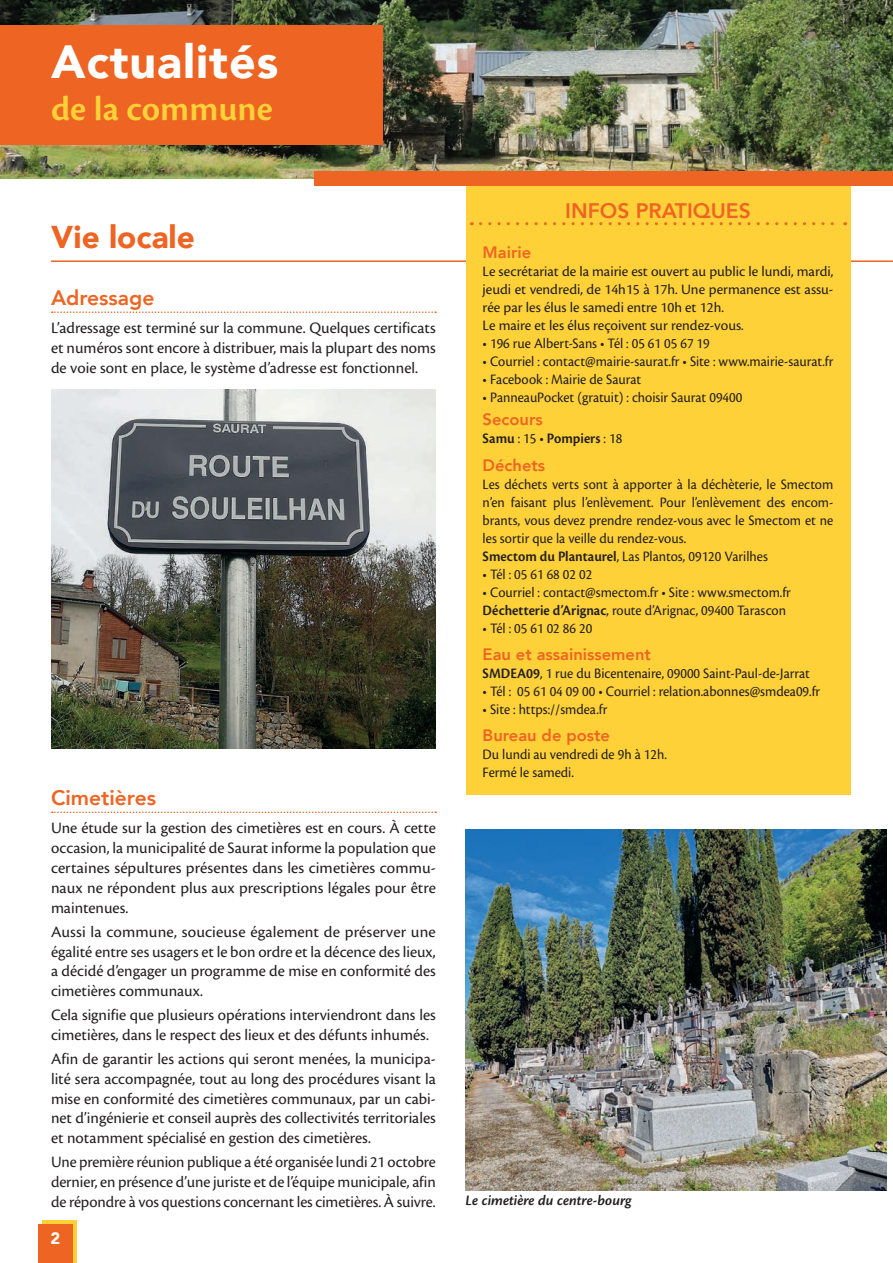
<style>
.page{position:relative;width:893px;height:1263px;background:#fff}
.page>*{position:absolute;margin:0;border:0;box-sizing:border-box;transform-origin:0 0}
.t1{font:900 46.5px "Avenir";letter-spacing:.02em;color:#fff}
.t2{font:600 36px "Cronos Pro";color:#ffd139}
.t3{font:900 31.5px "Avenir";color:#ee6422}
.t4{font:800 21px "Avenir";color:#ee6422}
.t5{font:16.5px/19.8px "Cronos Pro";color:#231f20;text-align:justify}
.t6{font:800 16.5px "Avenir";color:#ee6422}
.t7{font:900 16.5px "Avenir";color:#fff}
.t8{font:15px/18px "Cronos Pro";color:#231f20;scale:.95 1}
.t9{font:15px/18px "Cronos Pro";color:#231f20}
.t10{font:italic 600 15px "Cronos Pro";color:#231f20}
.t11{font:600 15px "Cronos Pro";color:#231f20;scale:.95 1}
.s1{font-weight:400}
.s2{font-weight:600}
</style>
<div class="page">
<div style="left:43px;top:1220px;width:34px;height:43px;background:linear-gradient(to right,#ffd139,#ffd139)"></div>
<div style="left:38px;top:1224px;width:34px;height:39px;background:#ee6422"></div>
<img style="left:0;top:0;width:893px;height:179px">
<div style="left:0;top:26px;width:383px;height:119px;background:#ee6422"></div>
<div style="left:315px;top:171px;width:578px;height:15px;background:#ee6422"></div>
<hr style="left:51px;top:260px;width:842px;height:2px;background:#ee6422">
<div style="left:466px;top:186px;width:384px;height:608px;background:#ffd139"></div>
<svg style="left:480px;top:222px;width:366px;height:3px"></svg>
<svg style="left:52px;top:311px;width:384px;height:2px"></svg>
<svg style="left:52px;top:811px;width:384px;height:2px"></svg>
<img style="left:51px;top:389px;width:385px;height:359px">
<img style="left:466px;top:829px;width:421px;height:362px">
<h1 class="t1" style="left:51px;top:22px;width:229px">Actualités</h1>
<h2 class="t2" style="left:51px;top:88px;width:223px">de la commune</h2>
<h3 class="t3" style="left:51px;top:210px;width:145px">Vie locale</h3>
<p class="t4" style="left:51px;top:281px;width:105px">Adressage</p>
<p class="t5" style="left:51px;top:318px;width:386px">L’adressage est terminé sur la commune. Quelques certificats et numéros sont encore à distribuer, mais la plupart des noms de voie sont en place, le système d’adresse est fonctionnel.</p>
<p class="t4" style="left:51px;top:781px;width:107px">Cimetières</p>
<p class="t5" style="left:51px;top:818px;width:386px">Une étude sur la gestion des cimetières est en cours. À cette occasion, la municipalité de Saurat informe la population que certaines sépultures présentes dans les cimetières commu&shy;naux ne répondent plus aux prescriptions légales pour être maintenues.</p>
<p class="t5" style="left:51px;top:922px;width:386px">Aussi la commune, soucieuse également de préserver une égalité entre ses usagers et le bon ordre et la décence des lieux, a décidé d’engager un programme de mise en conformité des cimetières communaux.</p>
<p class="t5" style="left:51px;top:1005px;width:386px">Cela signifie que plusieurs opérations interviendront dans les cimetières, dans le respect des lieux et des défunts inhumés.</p>
<p class="t5" style="left:51px;top:1049px;width:386px">Afin de garantir les actions qui seront menées, la municipa&shy;lité sera accompagnée, tout au long des procédures visant la mise en conformité des cimetières communaux, par un cabi&shy;net d’ingénierie et conseil auprès des collectivités territoriales et notamment spécialisé en gestion des cimetières.</p>
<p class="t5" style="left:51px;top:1152px;width:386px">Une première réunion publique a été organisée lundi 21 octobre dernier, en présence d’une juriste et de l’équipe municipale, afin de répondre à vos questions concernant les cimetières. À suivre.</p>
<p class="t7" style="left:50px;top:1224px;width:11px">2</p>
<p class="t4" style="left:565px;top:194px;width:187px">INFOS PRATIQUES</p>
<p class="t6" style="left:483px;top:239px;width:50px">Mairie</p>
<p class="t9" style="left:483px;top:262px;width:352px">Le secrétariat de la mairie est ouvert au public le lundi, mardi, jeudi et vendredi, de 14h15 à 17h. Une permanence est assu&shy;rée par les élus le samedi entre 10h et 12h.<br>Le maire et les élus reçoivent sur rendez-vous.</p>
<p class="t8" style="left:483px;top:334px;width:241px">• 196 rue Albert-Sans • Tél : 05 61 05 67 19</p>
<p class="t8" style="left:483px;top:352px;width:371px">• Courriel : contact@mairie-saurat.fr • Site : www.mairie-saurat.fr</p>
<p class="t8" style="left:483px;top:370px;width:168px">• Facebook : Mairie de Saurat</p>
<p class="t8" style="left:483px;top:388px;width:275px">• PanneauPocket (gratuit) : choisir Saurat 09400</p>
<p class="t6" style="left:483px;top:407px;width:62px">Secours</p>
<p class="t11" style="left:483px;top:430px;width:148px">Samu <span class="s1">: 15 •</span> Pompiers <span class="s1">: 18</span></p>
<p class="t6" style="left:483px;top:452px;width:64px">Déchets</p>
<p class="t8" style="left:483px;top:475px;width:371px">Les déchets verts sont à apporter à la déchèterie, le Smectom n’en faisant plus l’enlèvement. Pour l’enlèvement des encom&shy;brants, vous devez prendre rendez-vous avec le Smectom et ne les sortir que la veille du rendez-vous.<br><span class="s2">Smectom du Plantaurel</span>, Las Plantos, 09120 Varilhes</p>
<p class="t8" style="left:483px;top:565px;width:117px">• Tél : 05 61 68 02 02</p>
<p class="t8" style="left:483px;top:583px;width:326px">• Courriel : contact@smectom.fr • Site : www.smectom.fr<br><span class="s2">Déchetterie d’Arignac</span>, route d’Arignac, 09400 Tarascon</p>
<p class="t8" style="left:483px;top:619px;width:117px">• Tél : 05 61 02 86 20</p>
<p class="t6" style="left:483px;top:641px;width:170px">Eau et assainissement</p>
<p class="t8" style="left:483px;top:664px;width:346px"><span class="s2">SMDEA09</span>, 1 rue du Bicentenaire, 09000 Saint-Paul-de-Jarrat</p>
<p class="t8" style="left:483px;top:682px;width:357px">• Tél : 05 61 04 09 00 • Courriel : relation.abonnes@smdea09.fr</p>
<p class="t8" style="left:483px;top:700px;width:133px">• Site : https://smdea.fr</p>
<p class="t6" style="left:483px;top:723px;width:129px">Bureau de poste</p>
<p class="t8" style="left:483px;top:746px;width:195px">Du lundi au vendredi de 9h à 12h.<br>Fermé le samedi.</p>
<p class="t10" style="left:466px;top:1192px;width:168px">Le cimetière du centre-bourg</p>
</div>
